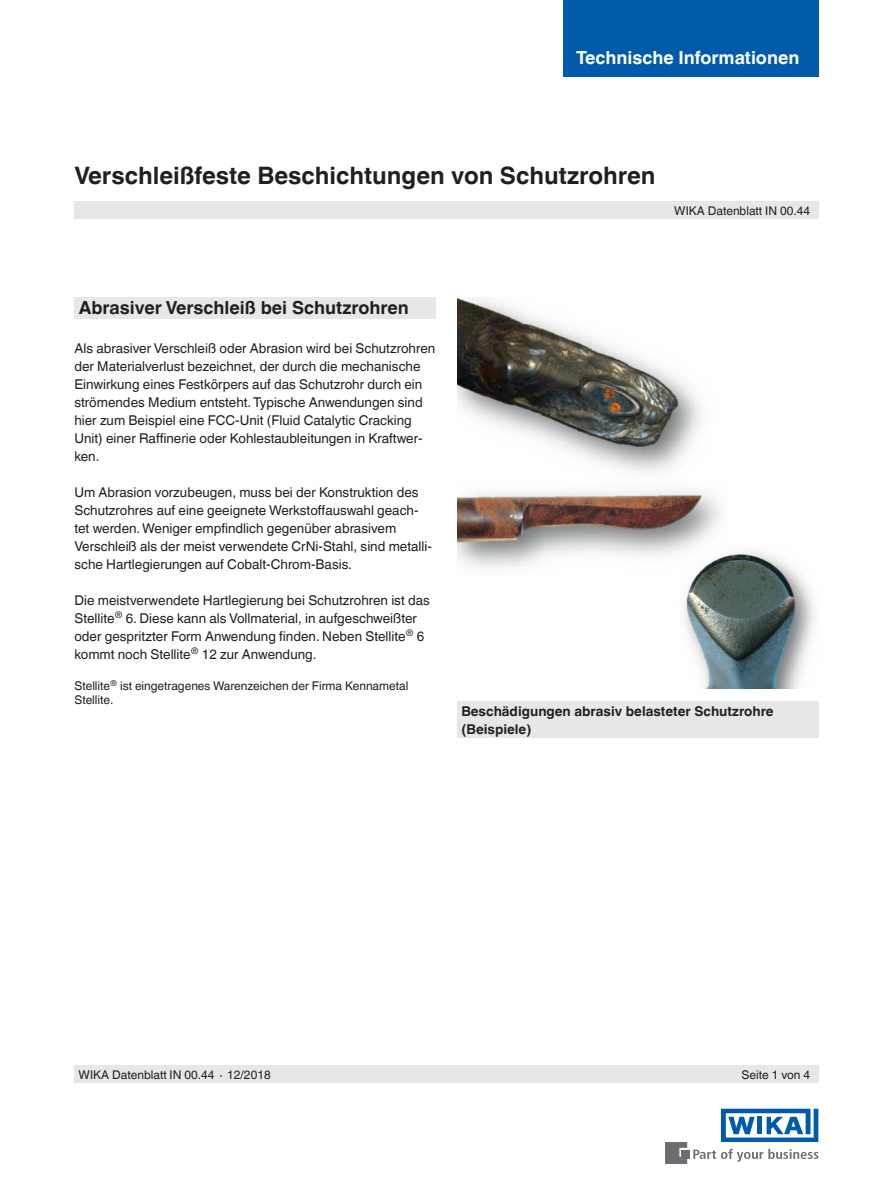
<style>
.page{position:relative;width:893px;height:1188px;background:#fff}
.page>*{position:absolute;margin:0;border:0;box-sizing:border-box;transform-origin:0 0}
.t1{font:700 24px "Helvetica World";color:#231f20}
.t2{font:700 18px "Helvetica World";color:#231f20}
.t3{font:700 18px "Helvetica World";color:#fff}
.t4{font:13.5px/18px "Helvetica World";color:#231f20}
.t5{font:700 13.5px/18px "Helvetica World";color:#231f20}
.t6{font:12px/13.5px "Helvetica World";color:#231f20}
</style>
<div class="page">
<div style="left:74px;top:297px;width:362px;height:22px;background:#e6e7e9"></div>
<div style="left:74px;top:202px;width:745px;height:17px;background:#e6e7e9"></div>
<div style="left:74px;top:1066px;width:745px;height:17px;background:#e6e7e9"></div>
<svg style="left:693px;top:1149px;width:126px;height:13px"></svg>
<div style="left:682px;top:1150px;width:8px;height:8px;background:#6c6d70"></div>
<svg style="left:665px;top:1142px;width:22px;height:22px"></svg>
<svg style="left:721px;top:1109px;width:97px;height:33px"></svg>
<div style="left:563px;top:0;width:256px;height:77px;background:#015aaa"></div>
<div style="left:457px;top:702px;width:361px;height:36px;background:#e6e7e9"></div>
<img style="left:457px;top:298px;width:244px;height:175px">
<img style="left:457px;top:491px;width:264px;height:77px">
<img style="left:680px;top:541px;width:135px;height:148px">
<h2 class="t3" style="left:576px;top:47px;width:225px">Technische Informationen</h2>
<h1 class="t1" style="left:74px;top:161px;width:583px">Verschleißfeste Beschichtungen von Schutzrohren</h1>
<p class="t6" style="left:674px;top:204px;width:137px">WIKA Datenblatt IN 00.44</p>
<h2 class="t2" style="left:79px;top:297px;width:332px">Abrasiver Verschleiß bei Schutzrohren</h2>
<p class="t4" style="left:74px;top:339px;width:362px">Als abrasiver Verschleiß oder Abrasion wird bei Schutzrohren der Materialverlust bezeichnet, der durch die mechanische Einwirkung eines Festkörpers auf das Schutzrohr durch ein strömendes Medium entsteht. Typische Anwendungen sind hier zum Beispiel eine FCC-Unit (Fluid Catalytic Cracking Unit) einer Raffinerie oder Kohlestaubleitungen in Kraftwer&shy;ken.</p>
<p class="t4" style="left:74px;top:483px;width:359px">Um Abrasion vorzubeugen, muss bei der Konstruktion des Schutzrohres auf eine geeignete Werkstoffauswahl geach&shy;tet werden. Weniger empfindlich gegenüber abrasivem Verschleiß als der meist verwendete CrNi-Stahl, sind metalli&shy;sche Hartlegierungen auf Cobalt-Chrom-Basis.</p>
<p class="t4" style="left:74px;top:591px;width:357px">Die meistverwendete Hartlegierung bei Schutzrohren ist das Stellite<sup>®</sup> 6. Diese kann als Vollmaterial, in aufgeschweißter oder gespritzter Form Anwendung finden. Neben Stellite<sup>®</sup> 6 kommt noch Stellite<sup>®</sup> 12 zur Anwendung.</p>
<p class="t6" style="left:74px;top:679px;width:335px">Stellite<sup>®</sup> ist eingetragenes Warenzeichen der Firma Kennametal<br>Stellite.</p>
<p class="t5" style="left:461px;top:702px;width:314px">Beschädigungen abrasiv belasteter Schutzrohre (Beispiele)</p>
<p class="t6" style="left:79px;top:1068px;width:194px">WIKA Datenblatt IN 00.44 ∙ 12/2018</p>
<p class="t6" style="left:742px;top:1068px;width:70px">Seite 1 von 4</p>
</div>
